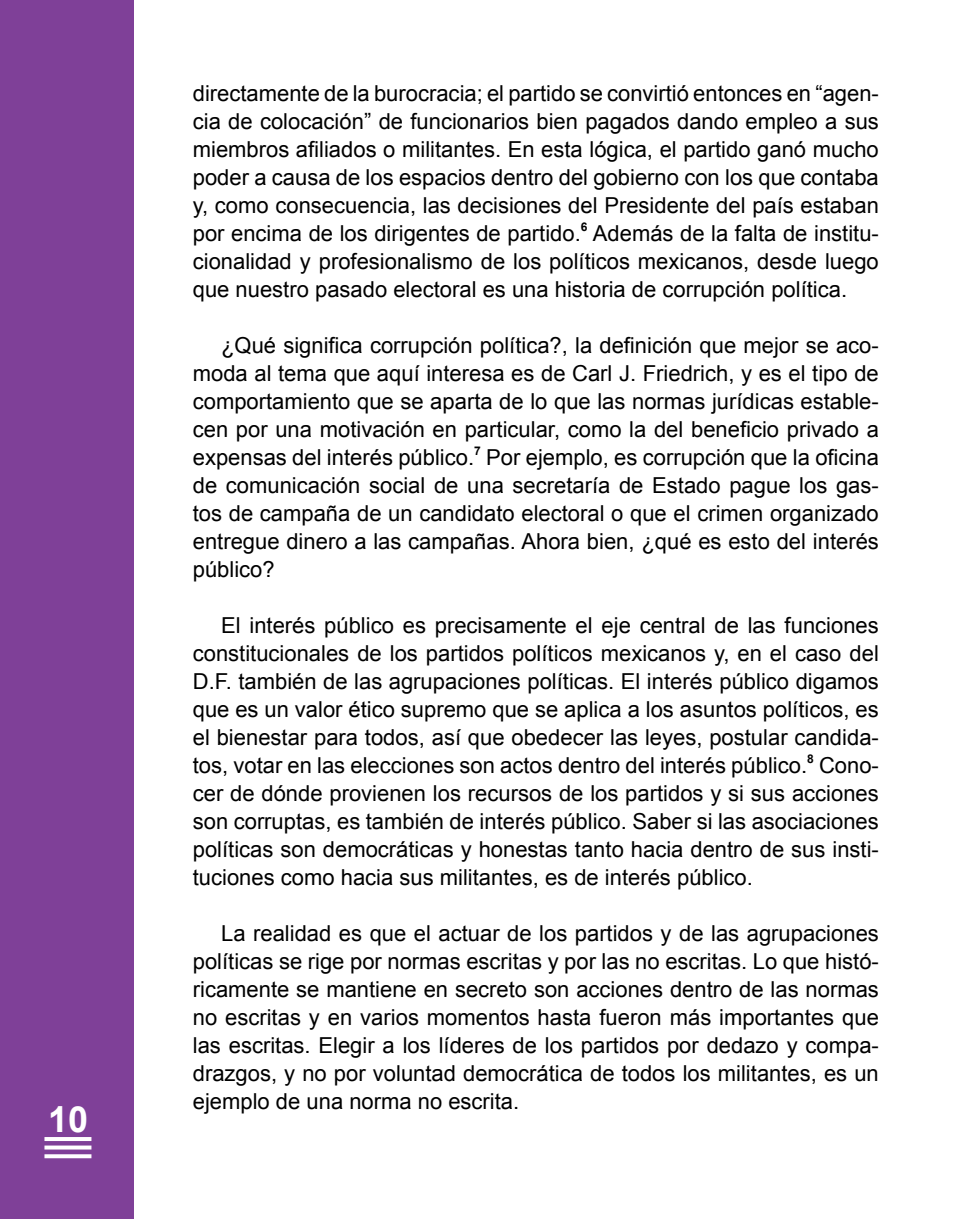
<style>
.page{position:relative;width:964px;height:1219px;background:#fff}
.page>*{position:absolute;margin:0;border:0;box-sizing:border-box;transform-origin:0 0}
.t1{font:700 36px "Arial";color:#fff}
.t2{font:22px/28px "Arial";color:#000;text-align:justify}
.t3{font:700 12px "Arial";color:#000}
</style>
<div class="page">
<div style="left:0;top:0;width:134px;height:1219px;background:#7f4098"></div>
<hr style="left:44px;top:1137px;width:47px;height:4px;background:#fff">
<svg style="left:44px;top:1145px;width:47px;height:4px"></svg>
<svg style="left:44px;top:1154px;width:47px;height:4px"></svg>
<h1 class="t1" style="left:48px;top:1096px;width:42px">10</h1>
<p class="t2" style="left:193px;top:80px;width:687px">directamente de la burocracia; el partido se convirtió entonces en “agen&shy;cia de colocación” de funcionarios bien pagados dando empleo a sus miembros afiliados o militantes. En esta lógica, el partido ganó mucho poder a causa de los espacios dentro del gobierno con los que contaba y, como consecuencia, las decisiones del Presidente del país estaban por encima de los dirigentes de partido.</p>
<p class="t3" style="left:581px;top:219px;width:8px">6</p>
<p class="t2" style="left:193px;top:220px;width:687px;text-indent:400px">Además de la falta de institu&shy;cionalidad y profesionalismo de los políticos mexicanos, desde luego que nuestro pasado electoral es una historia de corrupción política.</p>
<p class="t2" style="left:193px;top:332px;width:687px;text-indent:28px">¿Qué significa corrupción política?, la definición que mejor se aco&shy;moda al tema que aquí interesa es de Carl J. Friedrich, y es el tipo de comportamiento que se aparta de lo que las normas jurídicas estable&shy;cen por una motivación en particular, como la del beneficio privado a expensas del interés público.</p>
<p class="t3" style="left:474px;top:443px;width:8px">7</p>
<p class="t2" style="left:193px;top:444px;width:687px;text-indent:293px">Por ejemplo, es corrupción que la oficina de comunicación social de una secretaría de Estado pague los gas&shy;tos de campaña de un candidato electoral o que el crimen organizado entregue dinero a las campañas. Ahora bien, ¿qué es esto del interés público?</p>
<p class="t2" style="left:193px;top:612px;width:687px;text-indent:28px">El interés público es precisamente el eje central de las funciones constitucionales de los partidos políticos mexicanos y, en el caso del D.F. también de las agrupaciones políticas. El interés público digamos que es un valor ético supremo que se aplica a los asuntos políticos, es el bienestar para todos, así que obedecer las leyes, postular candida&shy;tos, votar en las elecciones son actos dentro del interés público.</p>
<p class="t3" style="left:807px;top:751px;width:8px">8</p>
<p class="t2" style="left:193px;top:752px;width:687px;text-indent:626px">Cono&shy;cer de dónde provienen los recursos de los partidos y si sus acciones son corruptas, es también de interés público. Saber si las asociaciones políticas son democráticas y honestas tanto hacia dentro de sus insti&shy;tuciones como hacia sus militantes, es de interés público.</p>
<p class="t2" style="left:193px;top:920px;width:687px;text-indent:28px">La realidad es que el actuar de los partidos y de las agrupaciones políticas se rige por normas escritas y por las no escritas. Lo que histó&shy;ricamente se mantiene en secreto son acciones dentro de las normas no escritas y en varios momentos hasta fueron más importantes que las escritas. Elegir a los líderes de los partidos por dedazo y compa&shy;drazgos, y no por voluntad democrática de todos los militantes, es un ejemplo de una norma no escrita.</p>
</div>
